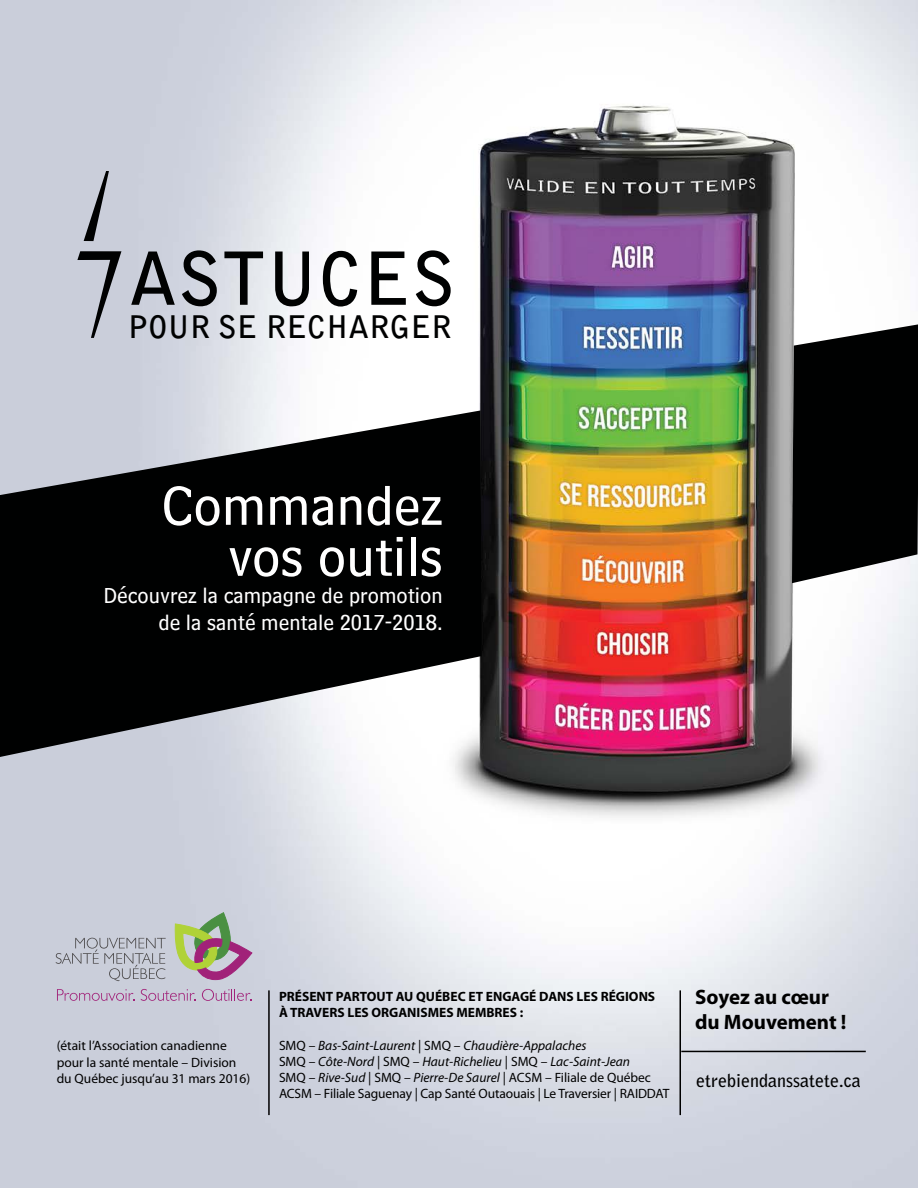
<style>
.page{position:relative;width:918px;height:1188px;background:#fff}
.page>*{position:absolute;margin:0;border:0;box-sizing:border-box;transform-origin:0 0}
.t1{font:700 72.6px "Bell Gothic Std";color:#000101}
.t2{font:57px/51px "Bell Centennial Std Sub Capt";color:#fff;text-align:right}
.t3{font:700 31.05px "Bell Gothic Std";color:#000101}
.t4{font:22.5px/27px "Bell Centennial Std Sub Capt";color:#fff;text-align:right}
.t5{font:700 20.85px/25px "Myriad Pro";color:#000}
.t6{font:700 18px "Bell Gothic Std";color:#000}
.t7{font:13.5px/16.2px "Myriad Pro";color:#000}
.t8{font:700 13.5px/16.2px "Myriad Pro";color:#000}
.s1{font-style:italic}
</style>
<div class="page">
<img style="left:0;top:0;width:918px;height:1188px">
<svg style="left:84px;top:171px;width:25px;height:70px;background:#969aa3"></svg>
<svg style="left:77px;top:251px;width:44px;height:87px;background:#9fa2ac"></svg>
<svg style="left:0;top:410px;width:482px;height:347px;background:#3c3d3f"></svg>
<svg style="left:792px;top:324px;width:126px;height:259px;background:#191a1a"></svg>
<hr style="left:268px;top:990px;width:2px;height:125px;background:#000">
<hr style="left:680px;top:990px;width:1px;height:125px;background:#000">
<hr style="left:681px;top:1051px;width:185px;height:1px;background:#000">
<svg style="left:56px;top:938px;width:110px;height:43px;background:#babdc8"></svg>
<svg style="left:57px;top:989px;width:77px;height:12px"></svg>
<svg style="left:141px;top:989px;width:54px;height:12px"></svg>
<svg style="left:202px;top:989px;width:49px;height:12px"></svg>
<svg style="left:175px;top:912px;width:77px;height:68px;background:#aea89a"></svg>
<h1 class="t1" style="left:129px;top:235px;width:328px">ASTUCES</h1>
<h3 class="t3" style="left:128px;top:308px;width:325px">POUR SE RECHARGER</h3>
<h2 class="t2" style="left:162px;top:480px;width:283px">Commandez vos outils</h2>
<h3 class="t4" style="left:104px;top:582px;width:341px">Découvrez la campagne de promotion de la santé mentale 2017-2018.</h3>
<p class="t7" style="left:57px;top:1037px;width:195px">(était l’Association canadienne pour la santé mentale – Division du Québec jusqu’au 31 mars 2016)</p>
<p class="t8" style="left:279px;top:988px;width:378px">PRÉSENT PARTOUT AU QUÉBEC ET ENGAGÉ DANS LES RÉGIONS<br>À TRAVERS LES ORGANISMES MEMBRES :</p>
<p class="t7" style="left:279px;top:1037px;width:392px">SMQ – <span class="s1">Bas-Saint-Laurent</span> | SMQ – <span class="s1">Chaudière-Appalaches<br></span>SMQ – <span class="s1">Côte-Nord</span> | SMQ – <span class="s1">Haut-Richelieu</span> | SMQ – <span class="s1">Lac-Saint-Jean<br></span>SMQ – <span class="s1">Rive-Sud</span> | SMQ – <span class="s1">Pierre-De Saurel</span> | ACSM – Filiale de Québec ACSM – Filiale Saguenay | Cap Santé Outaouais | Le Traversier | RAIDDAT</p>
<h3 class="t5" style="left:695px;top:983px;width:153px">Soyez au cœur du Mouvement !</h3>
<h3 class="t6" style="left:696px;top:1070px;width:166px">etrebiendanssatete.ca</h3>
</div>
